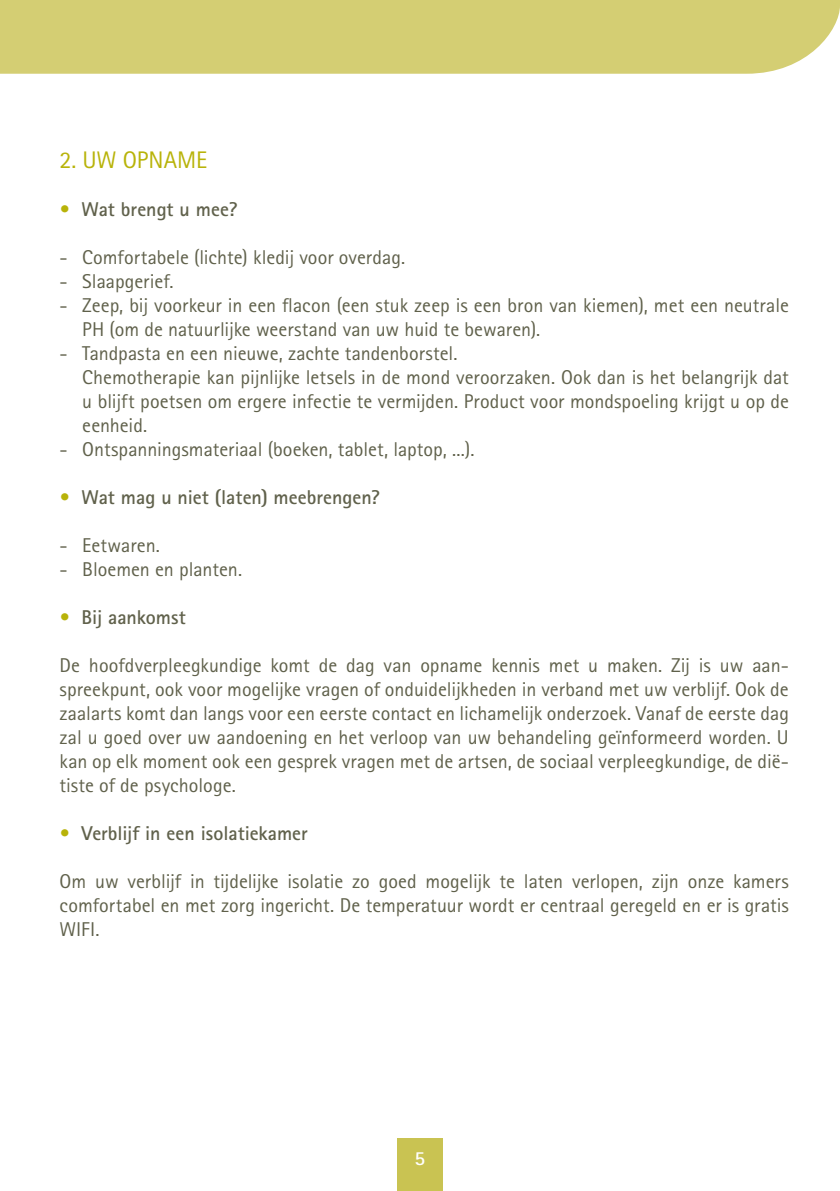
<style>
.page{position:relative;width:840px;height:1191px;background:#fff}
.page>*{position:absolute;margin:0;border:0;box-sizing:border-box;transform-origin:0 0}
.Titel{font:24px "Rotis Sans Serif Std";letter-spacing:-.005em;color:#b8b309}
.tekst{font:20px/24px "Rotis Sans Serif Std";color:#60614b;text-align:justify}
.tekst-2{font:700 20px "Rotis Sans Serif Std";letter-spacing:-.005em;color:#60614b}
.t1{font:700 20px "Rotis Sans Serif Std";color:#fff}
.s1{color:#b8b309}
</style>
<div class="page">
<div style="left:0;top:0;width:839px;height:74px;background:#d4ce73"></div>
<div style="left:397px;top:1138px;width:45px;height:53px;background:#c9c352"></div>
<p class="Titel" style="left:60px;top:146px;width:149px">2. UW OPNAME</p>
<p class="tekst-2" style="left:60px;top:197px;width:179px"><span class="s1">•</span> Wat brengt u mee?</p>
<p class="tekst" style="left:60px;top:245px;width:347px">- Comfortabele (lichte) kledij voor overdag.</p>
<p class="tekst" style="left:60px;top:269px;width:115px">- Slaapgerief.</p>
<p class="tekst" style="left:82px;top:293px;width:707px;text-indent:-23px">- Zeep, bij voorkeur in een flacon (een stuk zeep is een bron van kiemen), met een neutrale<br>PH (om de natuurlijke weerstand van uw huid te bewaren).</p>
<p class="tekst" style="left:60px;top:341px;width:399px">- Tandpasta en een nieuwe, zachte tandenborstel.</p>
<p class="tekst" style="left:82px;top:365px;width:707px">Chemotherapie kan pijnlijke letsels in de mond veroorzaken. Ook dan is het belangrijk dat u blijft poetsen om ergere infectie te vermijden. Product voor mondspoeling krijgt u op de eenheid.</p>
<p class="tekst" style="left:60px;top:437px;width:416px">- Ontspanningsmateriaal (boeken, tablet, laptop, ...).</p>
<p class="tekst-2" style="left:60px;top:485px;width:321px"><span class="s1">•</span> Wat mag u niet (laten) meebrengen?</p>
<p class="tekst" style="left:60px;top:533px;width:102px">- Eetwaren.</p>
<p class="tekst" style="left:60px;top:557px;width:184px">- Bloemen en planten.</p>
<p class="tekst-2" style="left:60px;top:605px;width:127px"><span class="s1">•</span> Bij aankomst</p>
<p class="tekst" style="left:60px;top:653px;width:730px">De hoofdverpleegkundige komt de dag van opname kennis met u maken. Zij is uw aan&shy;spreekpunt, ook voor mogelijke vragen of onduidelijkheden in verband met uw verblijf. Ook de zaalarts komt dan langs voor een eerste contact en lichamelijk onderzoek. Vanaf de eerste dag zal u goed over uw aandoening en het verloop van uw behandeling geïnformeerd worden. U kan op elk moment ook een gesprek vragen met de artsen, de sociaal verpleegkundige, de dië&shy;tiste of de psychologe.</p>
<p class="tekst-2" style="left:60px;top:821px;width:249px"><span class="s1">•</span> Verblijf in een isolatiekamer</p>
<p class="tekst" style="left:60px;top:869px;width:730px">Om uw verblijf in tijdelijke isolatie zo goed mogelijk te laten verlopen, zijn onze kamers comfortabel en met zorg ingericht. De temperatuur wordt er centraal geregeld en er is gratis WIFI.</p>
<p class="t1" style="left:414px;top:1145px;width:12px">5</p>
</div>
